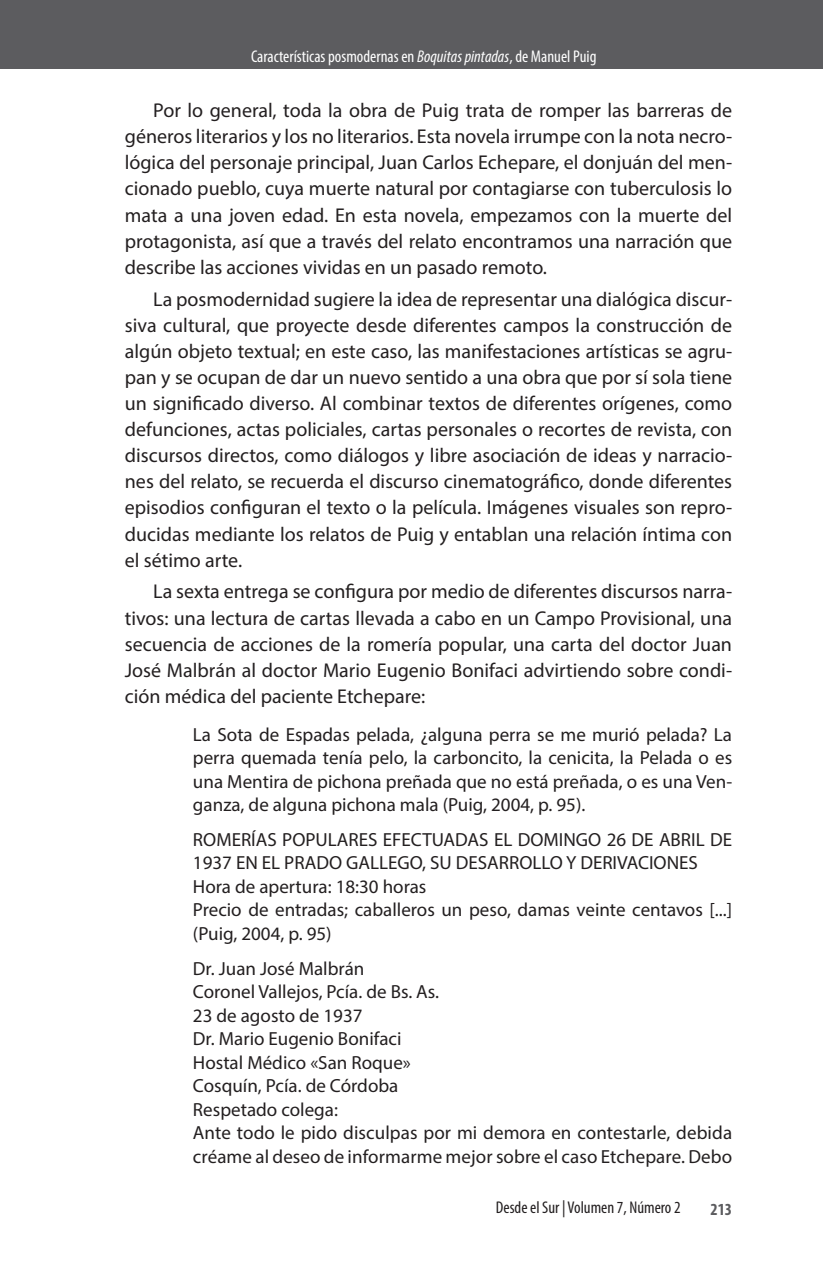
<style>
.page{position:relative;width:823px;height:1265px;background:#fff}
.page>*{position:absolute;margin:0;border:0;box-sizing:border-box;transform-origin:0 0}
.PARRAFOS{font:20px/26px "Myriad Pro";color:#231f20;text-align:justify}
.SUMILLA_PARRAFO{font:19px/23.4px "Myriad Pro";color:#231f20}
.PARRAFOS-2{font:condensed 17px "Myriad Pro";color:#fff}
.t1{font:condensed 17px "Myriad Pro";color:#231f20}
.t2{font:700 condensed 17px "Myriad Pro";color:#5c5c5f}
.s1{font-style:italic}
</style>
<div class="page">
<div style="left:0;top:0;width:822px;height:68px;background:#5c5c5f"></div>
<p class="PARRAFOS-2" style="left:251px;top:46px;width:347px">Características posmodernas en <span class="s1">Boquitas pintadas</span>, de Manuel Puig</p>
<p class="PARRAFOS" style="left:125px;top:97px;width:608px;text-indent:28px">Por lo general, toda la obra de Puig trata de romper las barreras de géneros literarios y los no literarios. Esta novela irrumpe con la nota necro&shy;lógica del personaje principal, Juan Carlos Echepare, el donjuán del men&shy;cionado pueblo, cuya muerte natural por contagiarse con tuberculosis lo mata a una joven edad. En esta novela, empezamos con la muerte del protagonista, así que a través del relato encontramos una narración que describe las acciones vividas en un pasado remoto.</p>
<p class="PARRAFOS" style="left:125px;top:285px;width:608px;text-indent:28px">La posmodernidad sugiere la idea de representar una dialógica discur&shy;siva cultural, que proyecte desde diferentes campos la construcción de algún objeto textual; en este caso, las manifestaciones artísticas se agru&shy;pan y se ocupan de dar un nuevo sentido a una obra que por sí sola tiene un significado diverso. Al combinar textos de diferentes orígenes, como defunciones, actas policiales, cartas personales o recortes de revista, con discursos directos, como diálogos y libre asociación de ideas y narracio&shy;nes del relato, se recuerda el discurso cinematográfico, donde diferentes episodios configuran el texto o la película. Imágenes visuales son repro&shy;ducidas mediante los relatos de Puig y entablan una relación íntima con el sétimo arte.</p>
<p class="PARRAFOS" style="left:125px;top:578px;width:608px;text-indent:28px">La sexta entrega se configura por medio de diferentes discursos narra&shy;tivos: una lectura de cartas llevada a cabo en un Campo Provisional, una secuencia de acciones de la romería popular, una carta del doctor Juan José Malbrán al doctor Mario Eugenio Bonifaci advirtiendo sobre condi&shy;ción médica del paciente Etchepare:</p>
<p class="SUMILLA_PARRAFO" style="left:193px;top:722px;width:540px;text-align:justify">La Sota de Espadas pelada, ¿alguna perra se me murió pelada? La perra quemada tenía pelo, la carboncito, la cenicita, la Pelada o es una Mentira de pichona preñada que no está preñada, o es una Ven&shy;ganza, de alguna pichona mala (Puig, 2004, p. 95).</p>
<p class="SUMILLA_PARRAFO" style="left:193px;top:827px;width:540px">ROMERÍAS POPULARES EFECTUADAS EL DOMINGO 26 DE ABRIL DE<br>1937 EN EL PRADO GALLEGO, SU DESARROLLO Y DERIVACIONES</p>
<p class="SUMILLA_PARRAFO" style="left:193px;top:874px;width:235px">Hora de apertura: 18:30 horas</p>
<p class="SUMILLA_PARRAFO" style="left:193px;top:898px;width:540px">Precio de entradas; caballeros un peso, damas veinte centavos [...] (Puig, 2004, p. 95)</p>
<p class="SUMILLA_PARRAFO" style="left:193px;top:956px;width:173px">Dr. Juan José Malbrán</p>
<p class="SUMILLA_PARRAFO" style="left:193px;top:979px;width:247px">Coronel Vallejos, Pcía. de Bs. As.</p>
<p class="SUMILLA_PARRAFO" style="left:193px;top:1003px;width:171px">23 de agosto de 1937</p>
<p class="SUMILLA_PARRAFO" style="left:193px;top:1026px;width:210px">Dr. Mario Eugenio Bonifaci</p>
<p class="SUMILLA_PARRAFO" style="left:193px;top:1050px;width:219px">Hostal Médico «San Roque»</p>
<p class="SUMILLA_PARRAFO" style="left:193px;top:1073px;width:207px">Cosquín, Pcía. de Córdoba</p>
<p class="SUMILLA_PARRAFO" style="left:193px;top:1097px;width:146px">Respetado colega:</p>
<p class="SUMILLA_PARRAFO" style="left:193px;top:1120px;width:540px">Ante todo le pido disculpas por mi demora en contestarle, debida créame al deseo de informarme mejor sobre el caso Etchepare. Debo</p>
<p class="t1" style="left:495px;top:1196px;width:186px">Desde el Sur | Volumen 7, Número 2</p>
<p class="t2" style="left:710px;top:1198px;width:23px">213</p>
</div>
